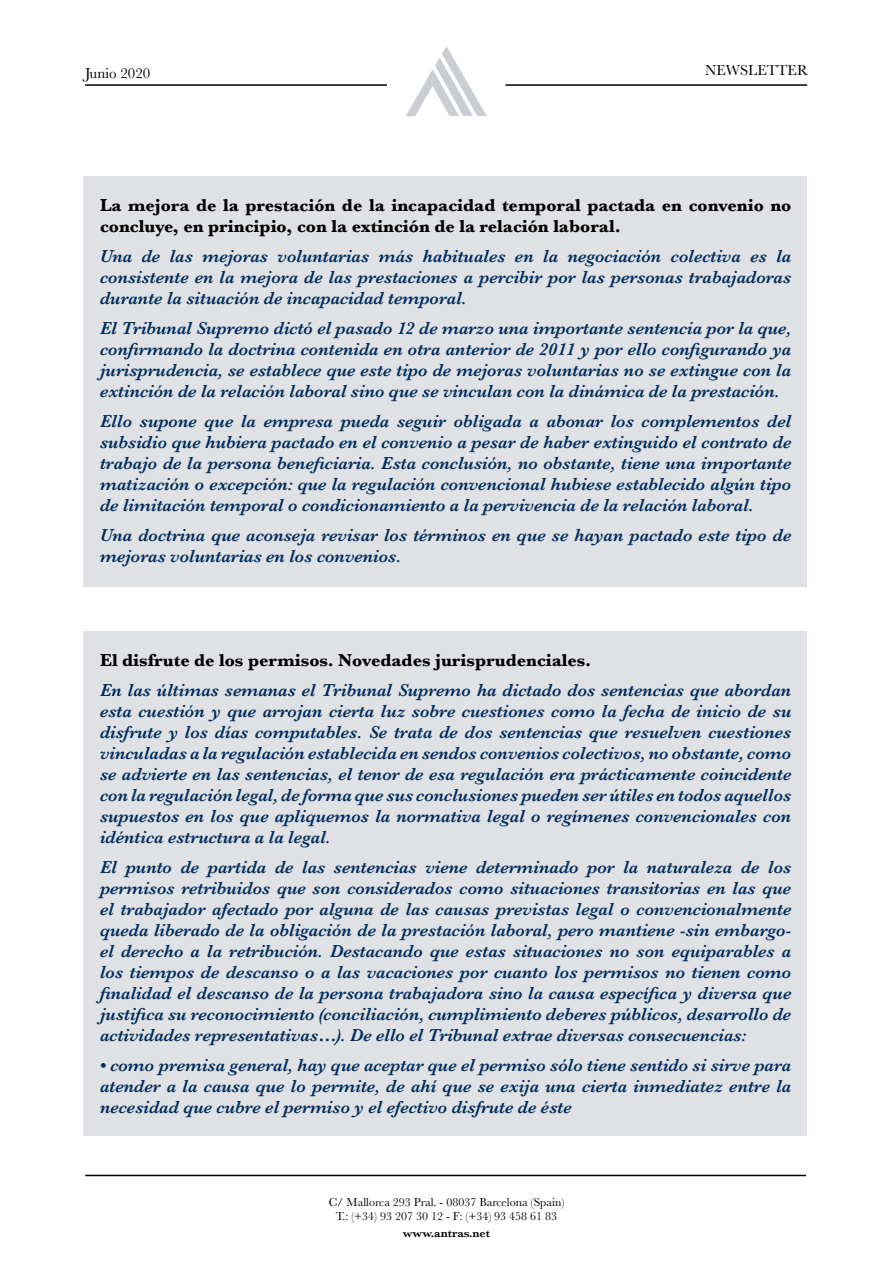
<style>
.page{position:relative;width:893px;height:1263px;background:#fff}
.page>*{position:absolute;margin:0;border:0;box-sizing:border-box;transform-origin:0 0}
.t1{font:italic 600 18px/21px "Baskerville";letter-spacing:-.005em;color:#002d5d;text-align:justify}
.t2{font:700 18px/21px "Baskerville";color:#000}
.t3{font:15px "Baskerville";color:#000}
.t4{font:12px/13.5px "Baskerville";color:#000;text-align:center}
.t5{font:600 12px "Baskerville";color:#000}
</style>
<div class="page">
<svg style="left:406px;top:46px;width:81px;height:70px"></svg>
<hr style="left:85px;top:1175px;width:721px;height:1px;background:#000">
<hr style="left:85px;top:84px;width:302px;height:2px;background:#000">
<hr style="left:505px;top:84px;width:302px;height:2px;background:#000">
<div style="left:84px;top:176px;width:723px;height:411px;background:#dfe1e4"></div>
<div style="left:84px;top:631px;width:723px;height:505px;background:#dfe1e4"></div>
<p class="t3" style="left:85px;top:64px;width:67px">Junio 2020</p>
<p class="t3" style="left:705px;top:61px;width:104px">NEWSLETTER</p>
<p class="t2" style="left:100px;top:195px;width:693px">La mejora de la prestación de la incapacidad temporal pactada en convenio no concluye, en principio, con la extinción de la relación laboral.</p>
<p class="t1" style="left:100px;top:246px;width:693px">Una de las mejoras voluntarias más habituales en la negociación colectiva es la consistente en la mejora de las prestaciones a percibir por las personas trabajadoras durante la situación de incapacidad temporal.</p>
<p class="t1" style="left:100px;top:318px;width:693px">El Tribunal Supremo dictó el pasado 12 de marzo una importante sentencia por la que, confirmando la doctrina contenida en otra anterior de 2011 y por ello configurando ya jurisprudencia, se establece que este tipo de mejoras voluntarias no se extingue con la extinción de la relación laboral sino que se vinculan con la dinámica de la prestación.</p>
<p class="t1" style="left:100px;top:411px;width:693px">Ello supone que la empresa pueda seguir obligada a abonar los complementos del subsidio que hubiera pactado en el convenio a pesar de haber extinguido el contrato de trabajo de la persona beneficiaria. Esta conclusión, no obstante, tiene una importante matización o excepción: que la regulación convencional hubiese establecido algún tipo de limitación temporal o condicionamiento a la pervivencia de la relación laboral.</p>
<p class="t1" style="left:100px;top:525px;width:693px">Una doctrina que aconseja revisar los términos en que se hayan pactado este tipo de mejoras voluntarias en los convenios.</p>
<p class="t2" style="left:100px;top:650px;width:492px">El disfrute de los permisos. Novedades jurisprudenciales.</p>
<p class="t1" style="left:100px;top:680px;width:693px">En las últimas semanas el Tribunal Supremo ha dictado dos sentencias que abordan esta cuestión y que arrojan cierta luz sobre cuestiones como la fecha de inicio de su disfrute y los días computables. Se trata de dos sentencias que resuelven cuestiones vinculadas a la regulación establecida en sendos convenios colectivos, no obstante, como se advierte en las sentencias, el tenor de esa regulación era prácticamente coincidente con la regulación legal, de forma que sus conclusiones pueden ser útiles en todos aquellos supuestos en los que apliquemos la normativa legal o regímenes convencionales con idéntica estructura a la legal.</p>
<p class="t1" style="left:100px;top:857px;width:693px">El punto de partida de las sentencias viene determinado por la naturaleza de los permisos retribuidos que son considerados como situaciones transitorias en las que el trabajador afectado por alguna de las causas previstas legal o convencionalmente queda liberado de la obligación de la prestación laboral, pero mantiene -sin embargo&shy;el derecho a la retribución. Destacando que estas situaciones no son equiparables a los tiempos de descanso o a las vacaciones por cuanto los permisos no tienen como finalidad el descanso de la persona trabajadora sino la causa específica y diversa que justifica su reconocimiento (conciliación, cumplimiento deberes públicos, desarrollo de actividades representativas…). De ello el Tribunal extrae diversas consecuencias:</p>
<p class="t1" style="left:100px;top:1055px;width:693px">• como premisa general, hay que aceptar que el permiso sólo tiene sentido si sirve para atender a la causa que lo permite, de ahí que se exija una cierta inmediatez entre la necesidad que cubre el permiso y el efectivo disfrute de éste</p>
<p class="t4" style="left:329px;top:1196px;width:237px">C/ Mallorca 293 Pral. - 08037 Barcelona (Spain)<br>T.: (+34) 93 207 30 12 - F: (+34) 93 458 61 83</p>
<p class="t5" style="left:403px;top:1225px;width:89px">www.antras.net</p>
</div>
